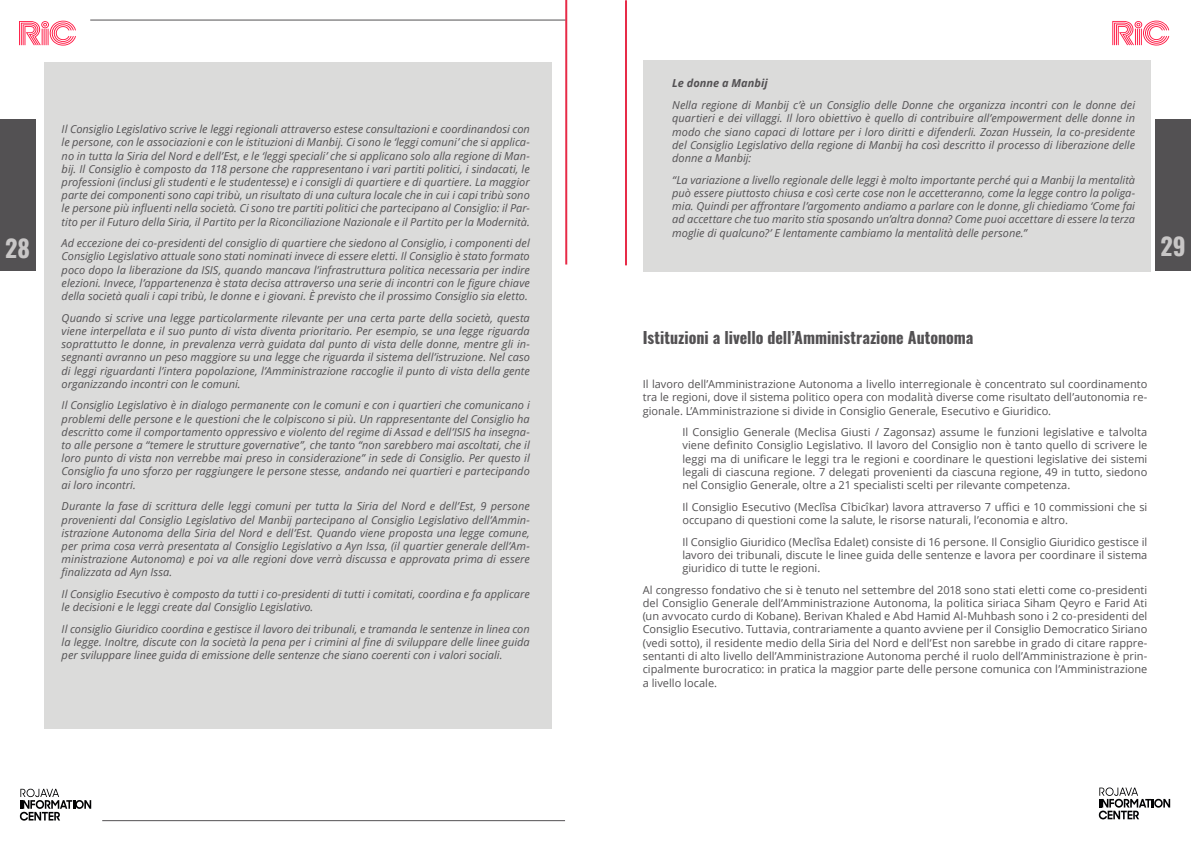
<style>
.page{position:relative;width:1191px;height:842px;background:#fff}
.page>*{position:absolute;margin:0;border:0;box-sizing:border-box;transform-origin:0 0}
.t1{font:700 24px "Oswald";color:#c8c6c6}
.t2{font:700 16px "Oswald";letter-spacing:-.005em;color:#535153}
.t3{font:italic 11px/13.2px "Open Sans";color:#535153;text-align:justify}
.t4{font:11px/13.2px "Open Sans";color:#535153;text-align:justify}
.t5{font:italic 700 11px "Open Sans";color:#535153}
</style>
<div class="page">
<svg style="left:1098px;top:787px;width:72px;height:32px"></svg>
<hr style="left:625px;top:0;width:2px;height:265px;background:#e72b48">
<div style="left:1155px;top:120px;width:36px;height:151px;background:#535153"></div>
<svg style="left:1112px;top:21px;width:57px;height:25px"></svg>
<hr style="left:90px;top:20px;width:476px;height:1px;background:#535153">
<svg style="left:20px;top:788px;width:71px;height:33px"></svg>
<hr style="left:102px;top:820px;width:463px;height:1px;background:#535153">
<hr style="left:565px;top:0;width:2px;height:264px;background:#e72b48">
<div style="left:0;top:119px;width:36px;height:152px;background:#535153"></div>
<svg style="left:19px;top:21px;width:57px;height:25px"></svg>
<div style="left:44px;top:63px;width:507px;height:666px;background:#dbdbda"></div>
<div style="left:643px;top:60px;width:508px;height:211px;background:#dbdbda"></div>
<p class="t5" style="left:672px;top:76px;width:97px">Le donne a Manbij</p>
<p class="t3" style="left:672px;top:98px;width:464px">Nella regione di Manbij c’è un Consiglio delle Donne che organizza incontri con le donne dei quartieri e dei villaggi. Il loro obiettivo è quello di contribuire all’empowerment delle donne in modo che siano capaci di lottare per i loro diritti e difenderli. Zozan Hussein, la co-presidente del Consiglio Legislativo della regione di Manbij ha così descritto il processo di liberazione delle donne a Manbij:</p>
<p class="t3" style="left:672px;top:173px;width:464px">“La variazione a livello regionale delle leggi è molto importante perché qui a Manbij la mentalità può essere piuttosto chiusa e così certe cose non le accetteranno, come la legge contro la poliga&shy;mia. Quindi per affrontare l’argomento andiamo a parlare con le donne, gli chiediamo ‘Come fai ad accettare che tuo marito stia sposando un’altra donna? Come puoi accettare di essere la terza moglie di qualcuno?’ E lentamente cambiamo la mentalità delle persone.”</p>
<p class="t3" style="left:62px;top:122px;width:470px">Il Consiglio Legislativo scrive le leggi regionali attraverso estese consultazioni e coordinandosi con le persone, con le associazioni e con le istituzioni di Manbij. Ci sono le ‘leggi comuni’ che si applica&shy;no in tutta la Siria del Nord e dell’Est, e le ‘leggi speciali’ che si applicano solo alla regione di Man&shy;bij. Il Consiglio è composto da 118 persone che rappresentano i vari partiti politici, i sindacati, le professioni (inclusi gli studenti e le studentesse) e i consigli di quartiere e di quartiere. La maggior parte dei componenti sono capi tribù, un risultato di una cultura locale che in cui i capi tribù sono le persone più influenti nella società. Ci sono tre partiti politici che partecipano al Consiglio: il Par&shy;tito per il Futuro della Siria, il Partito per la Riconciliazione Nazionale e il Partito per la Modernità.</p>
<p class="t3" style="left:62px;top:236px;width:470px">Ad eccezione dei co-presidenti del consiglio di quartiere che siedono al Consiglio, i componenti del Consiglio Legislativo attuale sono stati nominati invece di essere eletti. Il Consiglio è stato formato poco dopo la liberazione da ISIS, quando mancava l’infrastruttura politica necessaria per indire elezioni. Invece, l’appartenenza è stata decisa attraverso una serie di incontri con le figure chiave della società quali i capi tribù, le donne e i giovani. È previsto che il prossimo Consiglio sia eletto.</p>
<p class="t3" style="left:62px;top:311px;width:470px">Quando si scrive una legge particolarmente rilevante per una certa parte della società, questa viene interpellata e il suo punto di vista diventa prioritario. Per esempio, se una legge riguarda soprattutto le donne, in prevalenza verrà guidata dal punto di vista delle donne, mentre gli in&shy;segnanti avranno un peso maggiore su una legge che riguarda il sistema dell’istruzione. Nel caso di leggi riguardanti l’intera popolazione, l’Amministrazione raccoglie il punto di vista della gente organizzando incontri con le comuni.</p>
<p class="t3" style="left:62px;top:399px;width:470px">Il Consiglio Legislativo è in dialogo permanente con le comuni e con i quartieri che comunicano i problemi delle persone e le questioni che le colpiscono si più. Un rappresentante del Consiglio ha descritto come il comportamento oppressivo e violento del regime di Assad e dell’ISIS ha insegna&shy;to alle persone a “temere le strutture governative”, che tanto “non sarebbero mai ascoltati, che il loro punto di vista non verrebbe mai preso in considerazione” in sede di Consiglio. Per questo il Consiglio fa uno sforzo per raggiungere le persone stesse, andando nei quartieri e partecipando ai loro incontri.</p>
<p class="t3" style="left:62px;top:499px;width:470px">Durante la fase di scrittura delle leggi comuni per tutta la Siria del Nord e dell’Est, 9 persone provenienti dal Consiglio Legislativo del Manbij partecipano al Consiglio Legislativo dell’Ammin&shy;istrazione Autonoma della Siria del Nord e dell’Est. Quando viene proposta una legge comune, per prima cosa verrà presentata al Consiglio Legislativo a Ayn Issa, (il quartier generale dell’Am&shy;ministrazione Autonoma) e poi va alle regioni dove verrà discussa e approvata prima di essere finalizzata ad Ayn Issa.</p>
<p class="t3" style="left:62px;top:587px;width:469px">Il Consiglio Esecutivo è composto da tutti i co-presidenti di tutti i comitati, coordina e fa applicare le decisioni e le leggi create dal Consiglio Legislativo.</p>
<p class="t3" style="left:62px;top:622px;width:470px">Il consiglio Giuridico coordina e gestisce il lavoro dei tribunali, e tramanda le sentenze in linea con la legge. Inoltre, discute con la società la pena per i crimini al fine di sviluppare delle linee guida per sviluppare linee guida di emissione delle sentenze che siano coerenti con i valori sociali.</p>
<h1 class="t1" style="left:5px;top:236px;width:26px">28</h1>
<h1 class="t1" style="left:1160px;top:234px;width:27px">29</h1>
<h2 class="t2" style="left:642px;top:329px;width:332px">Istituzioni a livello dell’Amministrazione Autonoma</h2>
<p class="t4" style="left:642px;top:377px;width:506px">Il lavoro dell’Amministrazione Autonoma a livello interregionale è concentrato sul coordinamento tra le regioni, dove il sistema politico opera con modalità diverse come risultato dell’autonomia re&shy;gionale. L’Amministrazione si divide in Consiglio Generale, Esecutivo e Giuridico.</p>
<p class="t4" style="left:682px;top:425px;width:466px">Il Consiglio Generale (Meclisa Giusti / Zagonsaz) assume le funzioni legislative e talvolta viene definito Consiglio Legislativo. Il lavoro del Consiglio non è tanto quello di scrivere le leggi ma di unificare le leggi tra le regioni e coordinare le questioni legislative dei sistemi legali di ciascuna regione. 7 delegati provenienti da ciascuna regione, 49 in tutto, siedono nel Consiglio Generale, oltre a 21 specialisti scelti per rilevante competenza.</p>
<p class="t4" style="left:682px;top:500px;width:466px">Il Consiglio Esecutivo (Meclîsa Cîbicîkar) lavora attraverso 7 uffici e 10 commissioni che si occupano di questioni come la salute, le risorse naturali, l’economia e altro.</p>
<p class="t4" style="left:682px;top:535px;width:466px">Il Consiglio Giuridico (Meclîsa Edalet) consiste di 16 persone. Il Consiglio Giuridico gestisce il lavoro dei tribunali, discute le linee guida delle sentenze e lavora per coordinare il sistema giuridico di tutte le regioni.</p>
<p class="t4" style="left:642px;top:583px;width:506px">Al congresso fondativo che si è tenuto nel settembre del 2018 sono stati eletti come co-presidenti del Consiglio Generale dell’Amministrazione Autonoma, la politica siriaca Siham Qeyro e Farid Ati (un avvocato curdo di Kobane). Berivan Khaled e Abd Hamid Al-Muhbash sono i 2 co-presidenti del Consiglio Esecutivo. Tuttavia, contrariamente a quanto avviene per il Consiglio Democratico Siriano (vedi sotto), il residente medio della Siria del Nord e dell’Est non sarebbe in grado di citare rappre&shy;sentanti di alto livello dell’Amministrazione Autonoma perché il ruolo dell’Amministrazione è prin&shy;cipalmente burocratico: in pratica la maggior parte delle persone comunica con l’Amministrazione</p>
<p class="t4" style="left:642px;top:676px;width:76px">a livello locale.</p>
</div>
